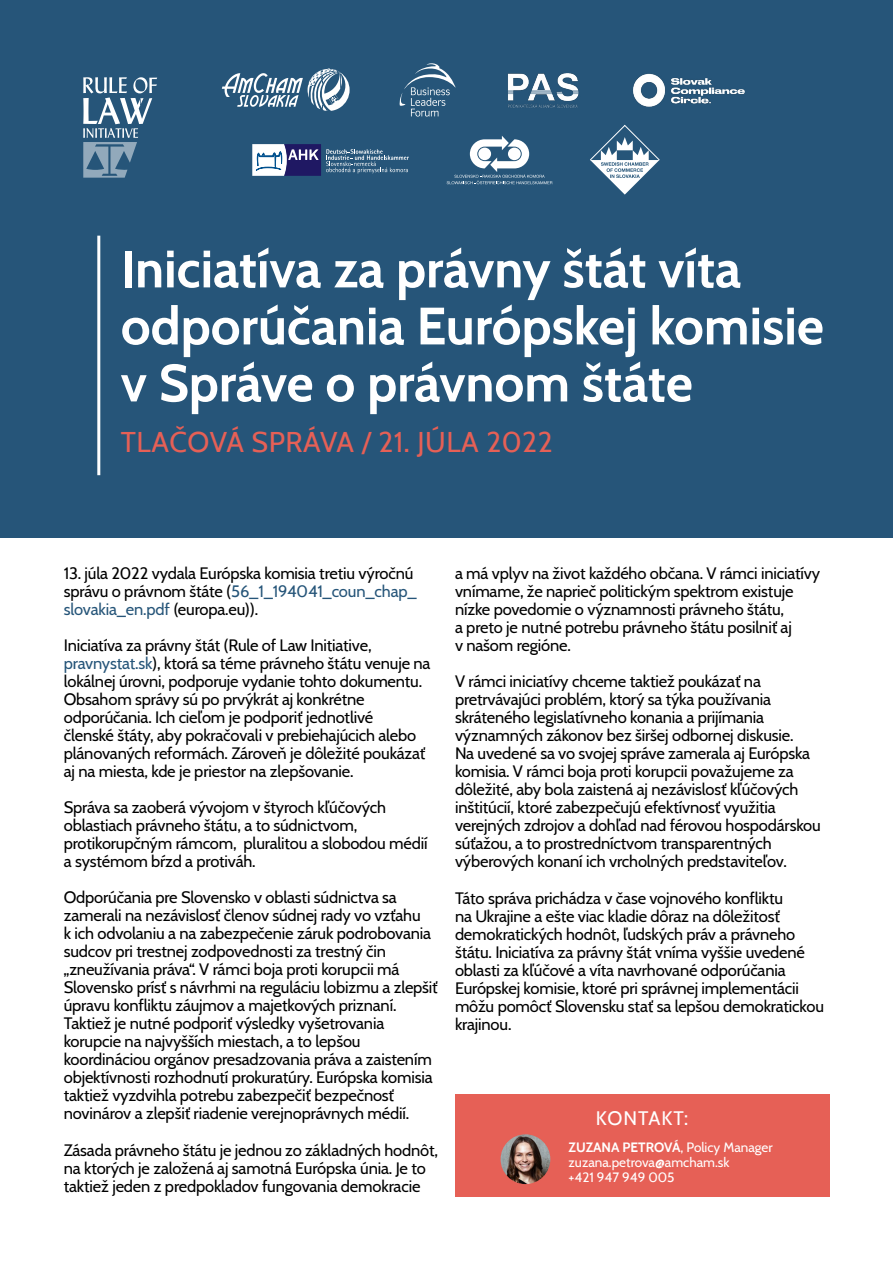
<style>
.page{position:relative;width:893px;height:1263px;background:#fff}
.page>*{position:absolute;margin:0;border:0;box-sizing:border-box;transform-origin:0 0}
.t1{font:700 52.5px/57px "Cabin";color:#fff}
.t2{font:28.5px "Cabin";letter-spacing:.02em;color:#e66056}
.t3{font:19.5px "Cabin";letter-spacing:.05em;color:#fff}
.t4{font:16.5px/18px "Cabin";letter-spacing:-.01em;color:#000}
.t5{font:13.5px/15px "Cabin";color:#fff}
.s1{color:#265579}
.s2{font-weight:700}
</style>
<div class="page">
<div style="left:0;top:0;width:893px;height:538px;background:#265579"></div>
<hr style="left:97px;top:236px;width:3px;height:239px;background:#fff">
<svg style="left:83px;top:77px;width:74px;height:101px"></svg>
<div style="left:455px;top:1095px;width:374px;height:102px;background:#e66056"></div>
<img style="left:501px;top:1134px;width:49px;height:50px;border-radius:25px">
<svg style="left:399px;top:63px;width:57px;height:54px"></svg>
<svg style="left:590px;top:125px;width:70px;height:70px"></svg>
<svg style="left:222px;top:69px;width:128px;height:42px"></svg>
<img style="left:508px;top:73px;width:71px;height:35px">
<img style="left:633px;top:73px;width:112px;height:34px">
<svg style="left:252px;top:144px;width:157px;height:32px"></svg>
<svg style="left:447px;top:136px;width:105px;height:48px"></svg>
<h1 class="t1" style="left:121px;top:237px;width:705px">Iniciatíva za právny štát víta odporúčania Európskej komisie v Správe o právnom štáte</h1>
<h2 class="t2" style="left:121px;top:420px;width:433px">TLAČOVÁ SPRÁVA / 21. JÚLA 2022</h2>
<p class="t4" style="left:64px;top:563px;width:355px">13. júla 2022 vydala Európska komisia tretiu výročnú správu o právnom štáte (<span class="s1">56_1_194041_coun_chap_ slovakia_en.pdf</span> (europa.eu)).</p>
<p class="t4" style="left:64px;top:635px;width:368px">Iniciatíva za právny štát (Rule of Law Initiative, <span class="s1">pravnystat.sk</span>), ktorá sa téme právneho štátu venuje na lokálnej úrovni, podporuje vydanie tohto dokumentu.<br>Obsahom správy sú po prvýkrát aj konkrétne odporúčania. Ich cieľom je podporiť jednotlivé<br>členské štáty, aby pokračovali v prebiehajúcich alebo plánovaných reformách. Zároveň je dôležité poukázať aj na miesta, kde je priestor na zlepšovanie.</p>
<p class="t4" style="left:64px;top:797px;width:365px">Správa sa zaoberá vývojom v štyroch kľúčových oblastiach právneho štátu, a to súdnictvom, protikorupčným rámcom, pluralitou a slobodou médií a systémom bŕzd a protiváh.</p>
<p class="t4" style="left:64px;top:887px;width:376px">Odporúčania pre Slovensko v oblasti súdnictva sa zamerali na nezávislosť členov súdnej rady vo vzťahu<br>k ich odvolaniu a na zabezpečenie záruk podrobovania sudcov pri trestnej zodpovednosti za trestný čin „zneužívania práva“. V rámci boja proti korupcii má Slovensko prísť s návrhmi na reguláciu lobizmu a zlepšiť úpravu konfliktu záujmov a majetkových priznaní.<br>Taktiež je nutné podporiť výsledky vyšetrovania korupcie na najvyšších miestach, a to lepšou koordináciou orgánov presadzovania práva a zaistením objektívnosti rozhodnutí prokuratúry. Európska komisia taktiež vyzdvihla potrebu zabezpečiť bezpečnosť novinárov a zlepšiť riadenie verejnoprávnych médií.</p>
<p class="t4" style="left:64px;top:1139px;width:376px">Zásada právneho štátu je jednou zo základných hodnôt, na ktorých je založená aj samotná Európska únia. Je to taktiež jeden z predpokladov fungovania demokracie</p>
<p class="t4" style="left:455px;top:563px;width:367px">a má vplyv na život každého občana. V rámci iniciatívy vnímame, že naprieč politickým spektrom existuje nízke povedomie o významnosti právneho štátu,<br>a preto je nutné potrebu právneho štátu posilniť aj<br>v našom regióne.</p>
<p class="t4" style="left:455px;top:671px;width:367px">V rámci iniciatívy chceme taktiež poukázať na pretrvávajúci problém, ktorý sa týka používania skráteného legislatívneho konania a prijímania významných zákonov bez širšej odbornej diskusie.<br>Na uvedené sa vo svojej správe zamerala aj Európska komisia. V rámci boja proti korupcii považujeme za dôležité, aby bola zaistená aj nezávislosť kľúčových inštitúcií, ktoré zabezpečujú efektívnosť využitia verejných zdrojov a dohľad nad férovou hospodárskou súťažou, a to prostredníctvom transparentných výberových konaní ich vrcholných predstaviteľov.</p>
<p class="t4" style="left:455px;top:888px;width:370px">Táto správa prichádza v čase vojnového konfliktu<br>na Ukrajine a ešte viac kladie dôraz na dôležitosť demokratických hodnôt, ľudských práv a právneho štátu. Iniciatíva za právny štát vníma vyššie uvedené oblasti za kľúčové a víta navrhované odporúčania Európskej komisie, ktoré pri správnej implementácii môžu pomôcť Slovensku stať sa lepšou demokratickou krajinou.</p>
<p class="t3" style="left:596px;top:1103px;width:94px">KONTAKT:</p>
<p class="t5" style="left:569px;top:1139px;width:206px"><span class="s2">ZUZANA PETROVÁ</span>, Policy Manager zuzana.petrova@amcham.sk<br>+421 947 949 005</p>
</div>
